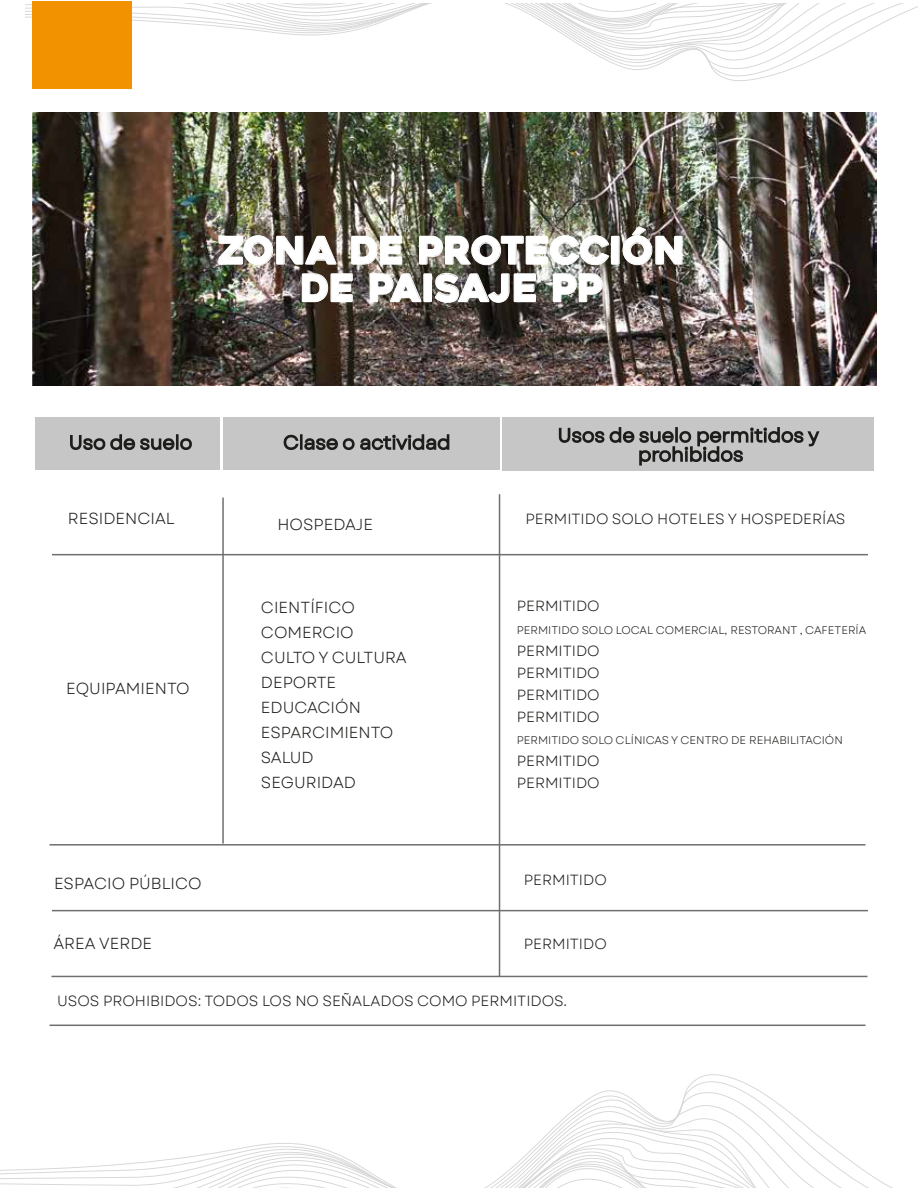
<style>
.page{position:relative;width:918px;height:1188px;background:#fff}
.page>*{position:absolute;margin:0;border:0;box-sizing:border-box;transform-origin:0 0}
.t1{font:38.1px/37.5px "Heavitas";color:#fff;text-align:center}
.t2{font:15.9px/25px "Garet";color:#1d1d1b}
.t3{font:14.7px/22px "Garet";color:#1d1d1b;text-align:justify}
.t4{font:11.1px "Garet";color:#1d1d1b}
</style>
<div class="page">
<img style="left:33px;top:113px;width:843px;height:272px">
<div style="left:35px;top:417px;width:185px;height:53px;background:#c6c6c6"></div>
<div style="left:223px;top:417px;width:277px;height:53px;background:#c6c6c6"></div>
<div style="left:502px;top:417px;width:372px;height:53px;background:#c6c6c6"></div>
<svg style="left:70px;top:434px;width:122px;height:16px"></svg>
<svg style="left:283px;top:434px;width:167px;height:16px"></svg>
<svg style="left:558px;top:427px;width:263px;height:44px"></svg>
<hr style="left:222px;top:498px;width:2px;height:346px;background:#706f6f">
<hr style="left:499px;top:494px;width:1px;height:482px;background:#706f6f">
<hr style="left:52px;top:554px;width:816px;height:1px;background:#706f6f">
<hr style="left:50px;top:844px;width:816px;height:2px;background:#706f6f">
<hr style="left:52px;top:910px;width:816px;height:1px;background:#706f6f">
<hr style="left:51px;top:976px;width:816px;height:1px;background:#706f6f">
<hr style="left:50px;top:1025px;width:816px;height:1px;background:#706f6f">
<svg style="left:218px;top:235px;width:119px;height:30px;background:#726960"></svg>
<svg style="left:351px;top:235px;width:52px;height:30px;background:#9a9788"></svg>
<svg style="left:419px;top:226px;width:264px;height:39px;background:#726f66"></svg>
<svg style="left:301px;top:273px;width:52px;height:30px;background:#60564e"></svg>
<svg style="left:369px;top:273px;width:167px;height:30px;background:#635e58"></svg>
<svg style="left:552px;top:273px;width:51px;height:30px;background:#7c7f79"></svg>
<svg style="left:0;top:1079px;width:893px;height:109px"></svg>
<svg style="left:25px;top:4px;width:893px;height:74px"></svg>
<div style="left:33px;top:1px;width:99px;height:87px;background:#f39200"></div>
<h1 class="t1" style="left:218px;top:232px;width:470px">ZONA DE PROTECCIÓN<br>DE PAISAJE PP</h1>
<p class="t2" style="left:68px;top:507px;width:108px">RESIDENCIAL</p>
<p class="t2" style="left:278px;top:512px;width:97px">HOSPEDAJE</p>
<p class="t3" style="left:525px;top:509px;width:322px">PERMITIDO SOLO HOTELES Y HOSPEDERÍAS</p>
<p class="t2" style="left:66px;top:676px;width:125px">EQUIPAMIENTO</p>
<p class="t2" style="left:261px;top:595px;width:147px">CIENTÍFICO<br>COMERCIO<br>CULTO Y CULTURA<br>DEPORTE<br>EDUCACIÓN<br>ESPARCIMIENTO<br>SALUD<br>SEGURIDAD</p>
<p class="t3" style="left:517px;top:596px;width:85px">PERMITIDO</p>
<p class="t4" style="left:517px;top:623px;width:351px">PERMITIDO SOLO LOCAL COMERCIAL, RESTORANT , CAFETERÍA</p>
<p class="t3" style="left:517px;top:640px;width:85px">PERMITIDO PERMITIDO PERMITIDO PERMITIDO</p>
<p class="t4" style="left:517px;top:733px;width:328px">PERMITIDO SOLO CLÍNICAS Y CENTRO DE REHABILITACIÓN</p>
<p class="t3" style="left:517px;top:750px;width:85px">PERMITIDO<br>PERMITIDO</p>
<p class="t2" style="left:54px;top:872px;width:149px">ESPACIO PÚBLICO</p>
<p class="t3" style="left:524px;top:869px;width:85px">PERMITIDO</p>
<p class="t2" style="left:53px;top:932px;width:100px">ÁREA VERDE</p>
<p class="t3" style="left:524px;top:934px;width:85px">PERMITIDO</p>
<p class="t3" style="left:57px;top:990px;width:512px">USOS PROHIBIDOS: TODOS LOS NO SEÑALADOS COMO PERMITIDOS.</p>
</div>
